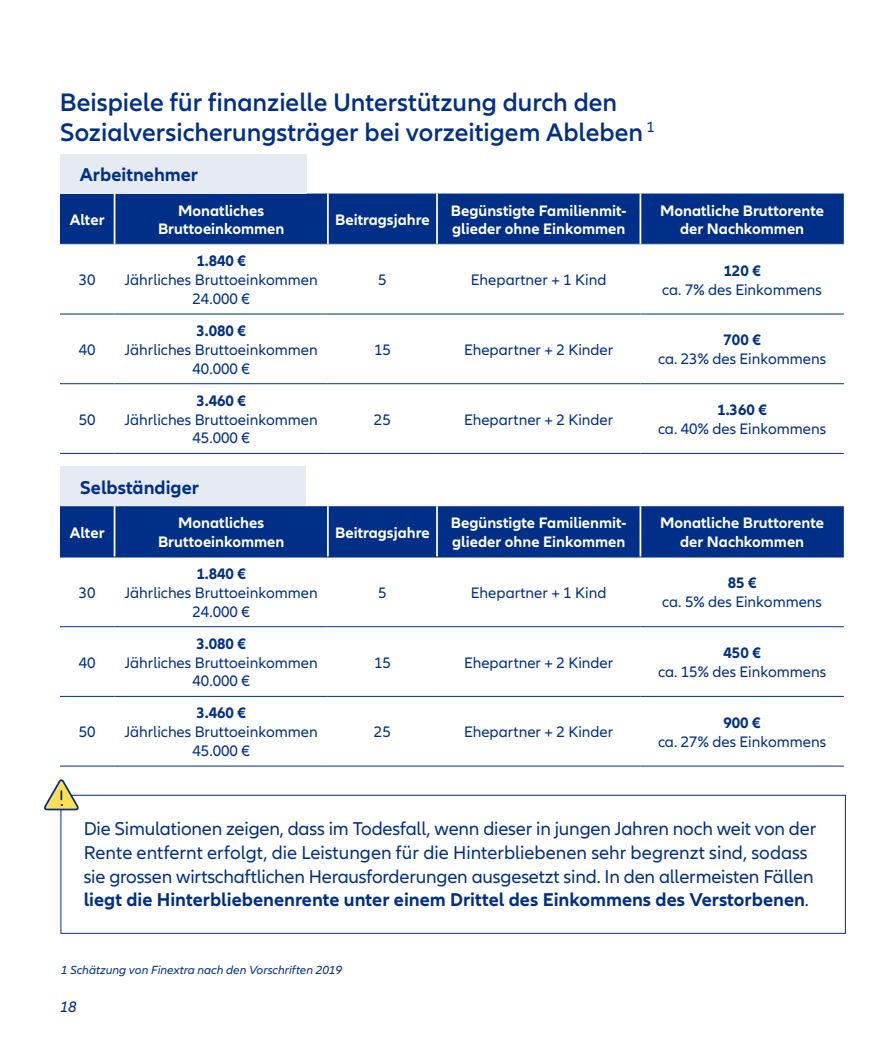
<style>
.page{position:relative;width:893px;height:1042px;background:#fff}
.page>*{position:absolute;margin:0;border:0;box-sizing:border-box;transform-origin:0 0}
.t1{font:600 26.25px/29.8px "Allianz Neo";color:#002f87}
.t2{font:19.25px/23.6px "Allianz Neo";letter-spacing:-.01em;color:#002f87}
.t3{font:700 19.25px "Allianz Neo";color:#002f87}
.t4{font:15.75px/18.9px "Allianz Neo";color:#002f87;text-align:center}
.t5{font:700 15.75px/18.9px "Allianz Neo";color:#fff;text-align:center}
.t6{font:700 15.75px "Allianz Neo";color:#002f87}
.t7{font:italic 15.75px "Allianz Neo";color:#002f87}
.t8{font:italic 12.25px "Allianz Neo";color:#002f87}
.s1{font-weight:700}
</style>
<div class="page">
<hr style="left:892px;top:0;width:1px;height:1042px;background:#e6eaf3">
<div style="left:60px;top:193px;width:784px;height:51px;background:#002f87"></div>
<hr style="left:114px;top:193px;width:1px;height:51px;background:#fff">
<hr style="left:327px;top:193px;width:2px;height:51px;background:#fff">
<hr style="left:436px;top:193px;width:2px;height:51px;background:#fff">
<hr style="left:639px;top:193px;width:2px;height:51px;background:#fff">
<hr style="left:60px;top:244px;width:55px;height:1px;background:#ccd5e7">
<hr style="left:115px;top:244px;width:213px;height:1px;background:#ccd5e7">
<hr style="left:328px;top:244px;width:109px;height:1px;background:#ccd5e7">
<hr style="left:437px;top:244px;width:203px;height:1px;background:#ccd5e7">
<hr style="left:640px;top:244px;width:204px;height:1px;background:#ccd5e7">
<hr style="left:60px;top:314px;width:55px;height:1px;background:#002f87">
<hr style="left:115px;top:314px;width:213px;height:1px;background:#002f87">
<hr style="left:328px;top:314px;width:109px;height:1px;background:#002f87">
<hr style="left:437px;top:314px;width:203px;height:1px;background:#002f87">
<hr style="left:640px;top:314px;width:204px;height:1px;background:#002f87">
<hr style="left:60px;top:383px;width:55px;height:1px;background:#002f87">
<hr style="left:60px;top:453px;width:55px;height:1px;background:#002f87">
<hr style="left:115px;top:383px;width:213px;height:1px;background:#002f87">
<hr style="left:115px;top:453px;width:213px;height:1px;background:#002f87">
<hr style="left:328px;top:383px;width:109px;height:1px;background:#002f87">
<hr style="left:328px;top:453px;width:109px;height:1px;background:#002f87">
<hr style="left:437px;top:383px;width:203px;height:1px;background:#002f87">
<hr style="left:437px;top:453px;width:203px;height:1px;background:#002f87">
<hr style="left:640px;top:383px;width:204px;height:1px;background:#002f87">
<hr style="left:640px;top:453px;width:204px;height:1px;background:#002f87">
<div style="left:60px;top:154px;width:246px;height:39px;background:#e6eaf3"></div>
<div style="left:60px;top:506px;width:784px;height:51px;background:#002f87"></div>
<hr style="left:114px;top:506px;width:1px;height:51px;background:#fff">
<hr style="left:327px;top:506px;width:2px;height:51px;background:#fff">
<hr style="left:436px;top:506px;width:2px;height:51px;background:#fff">
<hr style="left:639px;top:506px;width:2px;height:51px;background:#fff">
<hr style="left:60px;top:557px;width:55px;height:1px;background:#002f87">
<hr style="left:115px;top:557px;width:213px;height:1px;background:#002f87">
<hr style="left:328px;top:557px;width:109px;height:1px;background:#002f87">
<hr style="left:437px;top:557px;width:203px;height:1px;background:#002f87">
<hr style="left:640px;top:557px;width:204px;height:1px;background:#002f87">
<hr style="left:60px;top:626px;width:55px;height:1px;background:#002f87">
<hr style="left:115px;top:626px;width:213px;height:1px;background:#002f87">
<hr style="left:328px;top:626px;width:109px;height:1px;background:#002f87">
<hr style="left:437px;top:626px;width:203px;height:1px;background:#002f87">
<hr style="left:640px;top:626px;width:204px;height:1px;background:#002f87">
<hr style="left:60px;top:696px;width:55px;height:1px;background:#002f87">
<hr style="left:60px;top:765px;width:55px;height:1px;background:#002f87">
<hr style="left:115px;top:696px;width:213px;height:1px;background:#002f87">
<hr style="left:115px;top:765px;width:213px;height:1px;background:#002f87">
<hr style="left:328px;top:696px;width:109px;height:1px;background:#002f87">
<hr style="left:328px;top:765px;width:109px;height:1px;background:#002f87">
<hr style="left:437px;top:696px;width:203px;height:1px;background:#002f87">
<hr style="left:437px;top:765px;width:203px;height:1px;background:#002f87">
<hr style="left:640px;top:696px;width:204px;height:1px;background:#002f87">
<hr style="left:640px;top:765px;width:204px;height:1px;background:#002f87">
<div style="left:60px;top:466px;width:246px;height:40px;background:#e6eaf3"></div>
<div style="left:60px;top:795px;width:786px;height:139px;border:1px solid #002f87"></div>
<svg style="left:44px;top:779px;width:37px;height:32px"></svg>
<h1 class="t1" style="left:60px;top:88px;width:596px">Beispiele für finanzielle Unterstützung durch den<br>Sozialversicherungsträger bei vorzeitigem Ableben <sup>1</sup></h1>
<p class="t3" style="left:80px;top:163px;width:120px">Arbeitnehmer</p>
<p class="t5" style="left:70px;top:211px;width:36px">Alter</p>
<p class="t5" style="left:158px;top:201px;width:128px">Monatliches<br>Bruttoeinkommen</p>
<p class="t5" style="left:335px;top:211px;width:96px">Beitragsjahre</p>
<p class="t5" style="left:451px;top:201px;width:177px;text-align:left">Begünstigte Familienmit&shy;glieder ohne Einkommen</p>
<p class="t5" style="left:660px;top:201px;width:165px">Monatliche Bruttorente der Nachkommen</p>
<p class="t4" style="left:79px;top:271px;width:18px">30</p>
<p class="t6" style="left:196px;top:252px;width:51px">1.840 €</p>
<p class="t4" style="left:125px;top:271px;width:195px">Jährliches Bruttoeinkommen<br>24.000 €</p>
<p class="t4" style="left:378px;top:271px;width:10px">5</p>
<p class="t4" style="left:471px;top:271px;width:137px">Ehepartner + 1 Kind</p>
<p class="t6" style="left:723px;top:261px;width:39px">120 €</p>
<p class="t4" style="left:662px;top:280px;width:161px">ca. 7% des Einkommens</p>
<p class="t4" style="left:79px;top:341px;width:18px">40</p>
<p class="t4" style="left:79px;top:410px;width:18px">50</p>
<p class="t6" style="left:196px;top:322px;width:51px">3.080 €</p>
<p class="t4" style="left:125px;top:341px;width:195px">Jährliches Bruttoeinkommen<br>40.000 €</p>
<p class="t4" style="left:374px;top:341px;width:18px">15</p>
<p class="t4" style="left:464px;top:341px;width:151px">Ehepartner + 2 Kinder</p>
<p class="t6" style="left:196px;top:391px;width:51px">3.460 €</p>
<p class="t4" style="left:125px;top:410px;width:195px">Jährliches Bruttoeinkommen<br>45.000 €</p>
<p class="t4" style="left:374px;top:410px;width:18px">25</p>
<p class="t4" style="left:464px;top:410px;width:151px">Ehepartner + 2 Kinder</p>
<p class="t3" style="left:80px;top:476px;width:121px">Selbständiger</p>
<p class="t6" style="left:723px;top:331px;width:39px">700 €</p>
<p class="t4" style="left:658px;top:350px;width:170px">ca. 23% des Einkommens</p>
<p class="t6" style="left:717px;top:401px;width:51px">1.360 €</p>
<p class="t4" style="left:658px;top:420px;width:170px">ca. 40% des Einkommens</p>
<p class="t5" style="left:70px;top:523px;width:36px">Alter</p>
<p class="t5" style="left:158px;top:514px;width:128px">Monatliches<br>Bruttoeinkommen</p>
<p class="t5" style="left:335px;top:523px;width:96px">Beitragsjahre</p>
<p class="t5" style="left:451px;top:514px;width:177px;text-align:left">Begünstigte Familienmit&shy;glieder ohne Einkommen</p>
<p class="t5" style="left:660px;top:514px;width:165px">Monatliche Bruttorente der Nachkommen</p>
<p class="t4" style="left:79px;top:583px;width:18px">30</p>
<p class="t6" style="left:196px;top:564px;width:51px">1.840 €</p>
<p class="t4" style="left:125px;top:583px;width:195px">Jährliches Bruttoeinkommen<br>24.000 €</p>
<p class="t4" style="left:378px;top:583px;width:10px">5</p>
<p class="t4" style="left:471px;top:583px;width:137px">Ehepartner + 1 Kind</p>
<p class="t6" style="left:728px;top:574px;width:30px">85 €</p>
<p class="t4" style="left:662px;top:593px;width:161px">ca. 5% des Einkommens</p>
<p class="t4" style="left:79px;top:653px;width:18px">40</p>
<p class="t4" style="left:79px;top:723px;width:18px">50</p>
<p class="t6" style="left:196px;top:634px;width:51px">3.080 €</p>
<p class="t4" style="left:125px;top:653px;width:195px">Jährliches Bruttoeinkommen<br>40.000 €</p>
<p class="t4" style="left:374px;top:653px;width:18px">15</p>
<p class="t4" style="left:464px;top:653px;width:151px">Ehepartner + 2 Kinder</p>
<p class="t6" style="left:196px;top:704px;width:51px">3.460 €</p>
<p class="t4" style="left:125px;top:723px;width:195px">Jährliches Bruttoeinkommen<br>45.000 €</p>
<p class="t4" style="left:374px;top:723px;width:18px">25</p>
<p class="t4" style="left:464px;top:723px;width:151px">Ehepartner + 2 Kinder</p>
<p class="t6" style="left:723px;top:644px;width:39px">450 €</p>
<p class="t4" style="left:658px;top:663px;width:170px">ca. 15% des Einkommens</p>
<p class="t6" style="left:723px;top:713px;width:39px">900 €</p>
<p class="t4" style="left:658px;top:732px;width:170px">ca. 27% des Einkommens</p>
<p class="t2" style="left:84px;top:817px;width:734px">Die Simulationen zeigen, dass im Todesfall, wenn dieser in jungen Jahren noch weit von der Rente entfernt erfolgt, die Leistungen für die Hinterbliebenen sehr begrenzt sind, sodass sie grossen wirtschaftlichen Herausforderungen ausgesetzt sind. In den allermeisten Fällen <span class="s1">liegt die Hinterbliebenenrente unter einem Drittel des Einkommens des Verstorbenen</span>.</p>
<p class="t8" style="left:61px;top:962px;width:283px">1 Schätzung von Finextra nach den Vorschriften 2019</p>
<p class="t7" style="left:60px;top:998px;width:18px">18</p>
</div>
